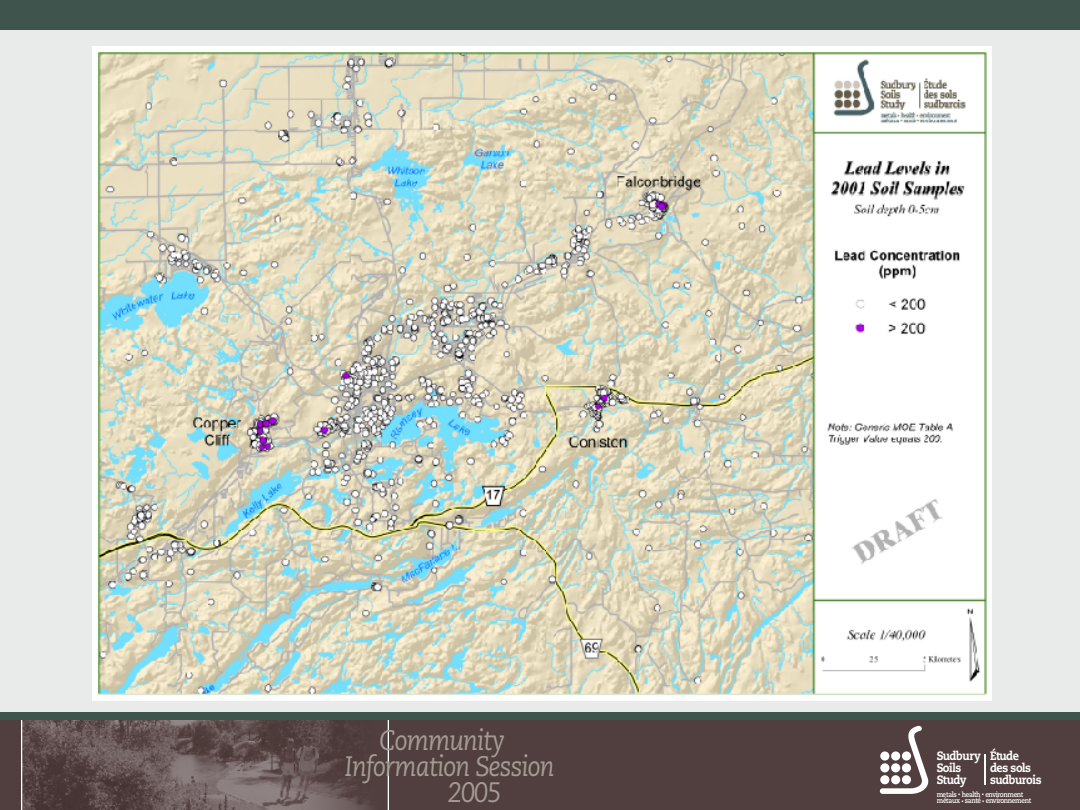
<style>
.page{position:relative;width:1080px;height:810px;background:#fff}
.page>*{position:absolute;margin:0;border:0;box-sizing:border-box;transform-origin:0 0}
.t1{font:italic 28.12px "Caecilia";letter-spacing:-.03em;color:#a49b94;scale:.9 1}
.t2{font:800 12.12px/12.1px "Caecilia";letter-spacing:-.05em;color:#fff;scale:.9 1}
.t3{font:700 7.25px "Caecilia";letter-spacing:-.05em;color:#fff;scale:.9 1}
.s1{font-size:4.88px}
</style>
<div class="page">
<div style="left:0;top:718px;width:1080px;height:92px;background:#513e3e"></div>
<img style="left:21px;top:719px;width:368px;height:91px">
<div style="left:0;top:2px;width:1080px;height:711px;background:#e8ebea"></div>
<div style="left:0;top:712px;width:1080px;height:7px;background:#3e544d"></div>
<div style="left:0;top:0;width:1080px;height:30px;background:#3e544d"></div>
<hr style="left:985px;top:754px;width:1px;height:30px;background:#fff">
<svg style="left:880px;top:726px;width:49px;height:68px"></svg>
<img style="left:93px;top:47px;width:898px;height:653px">
<h1 class="t1" style="left:379px;top:725px;width:141px">Community</h1>
<h1 class="t1" style="left:345px;top:750px;width:234px">Information Session</h1>
<h1 class="t1" style="left:448px;top:776px;width:62px">2005</h1>
<h2 class="t2" style="left:937px;top:750px;width:50px">Sudbury<br>Soils<br>Study</h2>
<h2 class="t2" style="left:990px;top:750px;width:59px">Étude<br>des sols sudburois</h2>
<p class="t3" style="left:937px;top:796px;width:106px">métaux <span class="s1">•</span> santé <span class="s1">•</span> environnement</p>
<p class="t3" style="left:937px;top:790px;width:98px">metals <span class="s1">•</span> health <span class="s1">•</span> environment</p>
</div>
